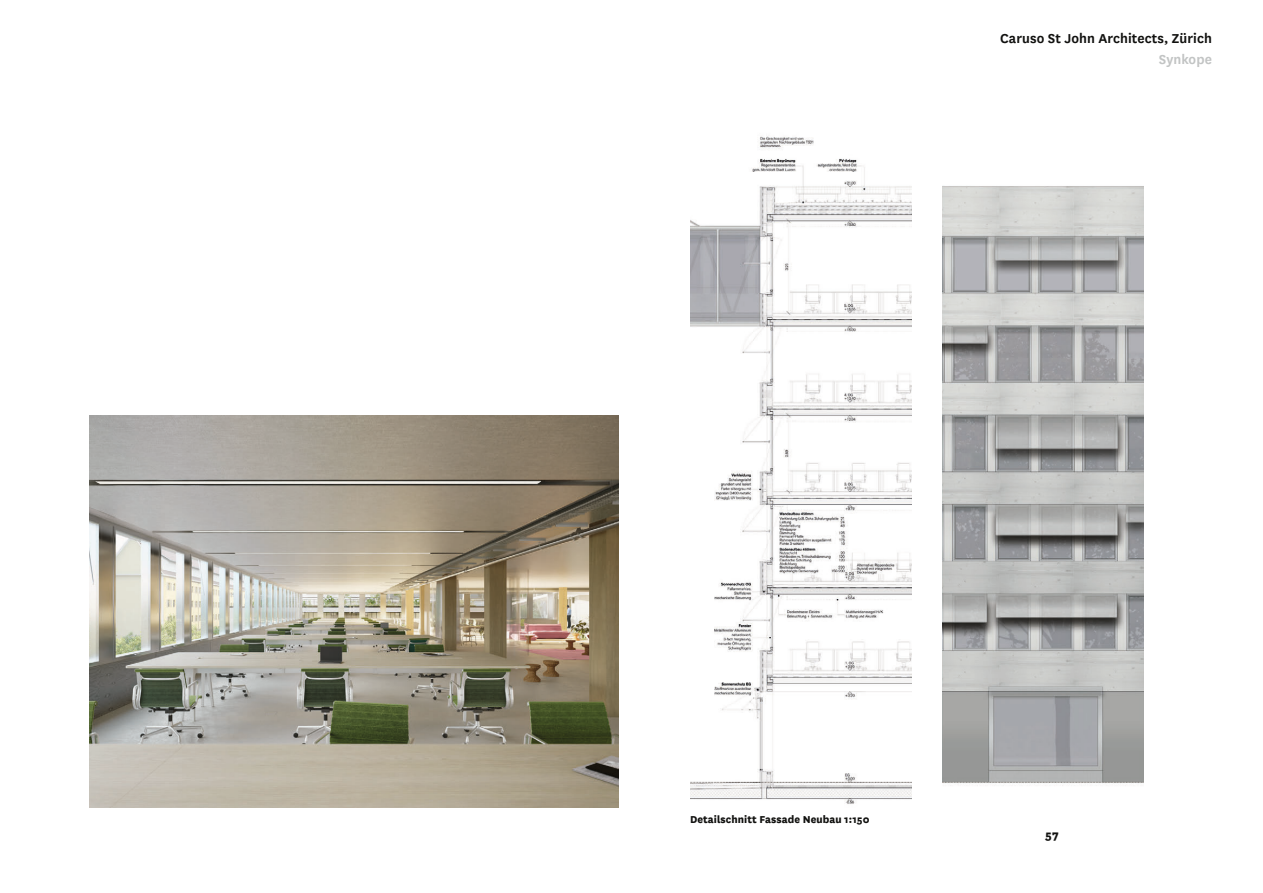
<style>
.page{position:relative;width:1263px;height:893px;background:#fff}
.page>*{position:absolute;margin:0;border:0;box-sizing:border-box;transform-origin:0 0}
.t1{font:600 15px "National";letter-spacing:.005em;color:#11110f}
.t2{font:600 15px "National";color:#c2c4c4}
.t3{font:800 13.5px "National";color:#11110f}
.t4{font:800 11.7px "National";letter-spacing:.005em;color:#11110f}
</style>
<div class="page">
<img style="left:89px;top:416px;width:530px;height:392px">
<img style="left:942px;top:186px;width:202px;height:600px">
<img style="left:690px;top:136px;width:222px;height:668px">
<p class="t1" style="left:1000px;top:28px;width:213px">Caruso St John Architects, Zürich</p>
<p class="t2" style="left:1159px;top:49px;width:55px">Synkope</p>
<p class="t4" style="left:690px;top:811px;width:181px">Detailschnitt Fassade Neubau 1:150</p>
<p class="t3" style="left:1045px;top:825px;width:15px">57</p>
</div>
